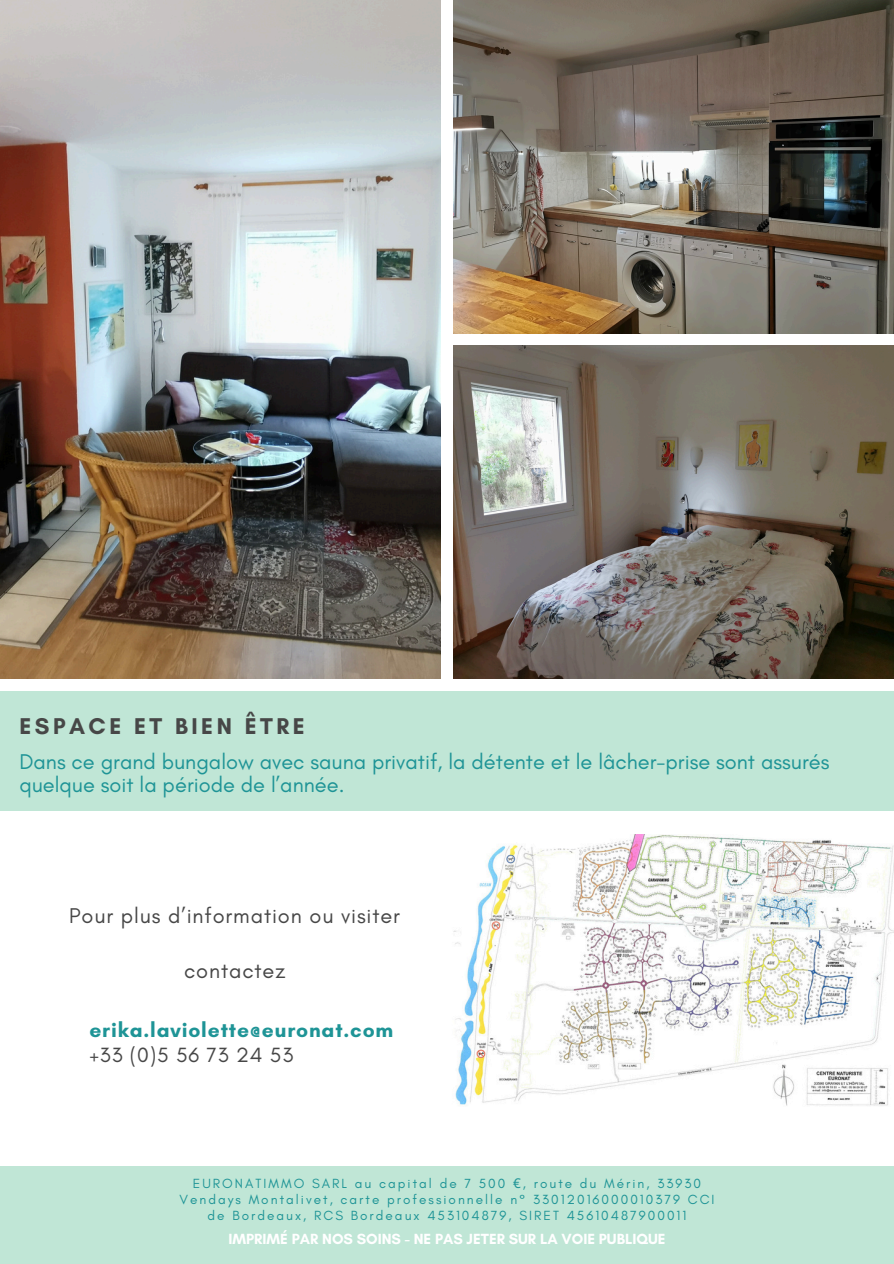
<style>
.page{position:relative;width:894px;height:1264px;background:#fff}
.page>*{position:absolute;margin:0;border:0;box-sizing:border-box;transform-origin:0 0}
.t1{font:700 23.25px "Glacial Indifference";letter-spacing:.15em;color:#474747}
.t2{font:21.75px/22.5px "Glacial Indifference";color:#1e9496}
.t3{font:21.75px "Glacial Indifference";letter-spacing:.04em;color:#474747}
.t4{font:700 21px "Glacial Indifference";letter-spacing:.04em;color:#1e9496}
.t5{font:21px "Glacial Indifference";letter-spacing:.04em;color:#474747}
.t6{font:700 15px "Glacial Indifference";color:#fff}
.t7{font:13.5px/15.8px "Glacial Indifference";letter-spacing:.15em;color:#1e9496;text-align:center}
.s1{font-family:"Noto Sans"}
</style>
<div class="page">
<div style="left:0;top:691px;width:893px;height:119px;background:#c0e6d6"></div>
<img style="left:0;top:0;width:440px;height:679px">
<img style="left:454px;top:0;width:439px;height:333px">
<img style="left:454px;top:346px;width:439px;height:333px">
<div style="left:0;top:1166px;width:893px;height:97px;background:#c0e6d6"></div>
<img style="left:453px;top:834px;width:440px;height:272px">
<h1 class="t1" style="left:19px;top:712px;width:286px">ESPACE ET BIEN ÊTRE</h1>
<h4 class="t2" style="left:19px;top:750px;width:811px">Dans ce grand bungalow avec sauna privatif, la détente et le lâcher-prise sont assurés quelque soit la période de l’année.</h4>
<h3 class="t3" style="left:69px;top:902px;width:332px">Pour plus d’information ou visiter</h3>
<h3 class="t3" style="left:184px;top:956px;width:103px">contactez</h3>
<h3 class="t4" style="left:89px;top:1016px;width:305px">erika.laviolette@euronat.com</h3>
<p class="t5" style="left:89px;top:1041px;width:205px">+33 (0)5 56 73 24 53</p>
<h2 class="t7" style="left:179px;top:1175px;width:536px">EURONATIMMO SARL au capital de 7 500 <span class="s1">€</span>, route du Mérin, 33930<br>Vendays Montalivet, carte professionnelle n° 33012016000010379 CCI de Bordeaux, RCS Bordeaux 453104879, SIRET 45610487900011</h2>
<h3 class="t6" style="left:228px;top:1230px;width:438px">IMPRIMÉ PAR NOS SOINS - NE PAS JETER SUR LA VOIE PUBLIQUE</h3>
</div>
